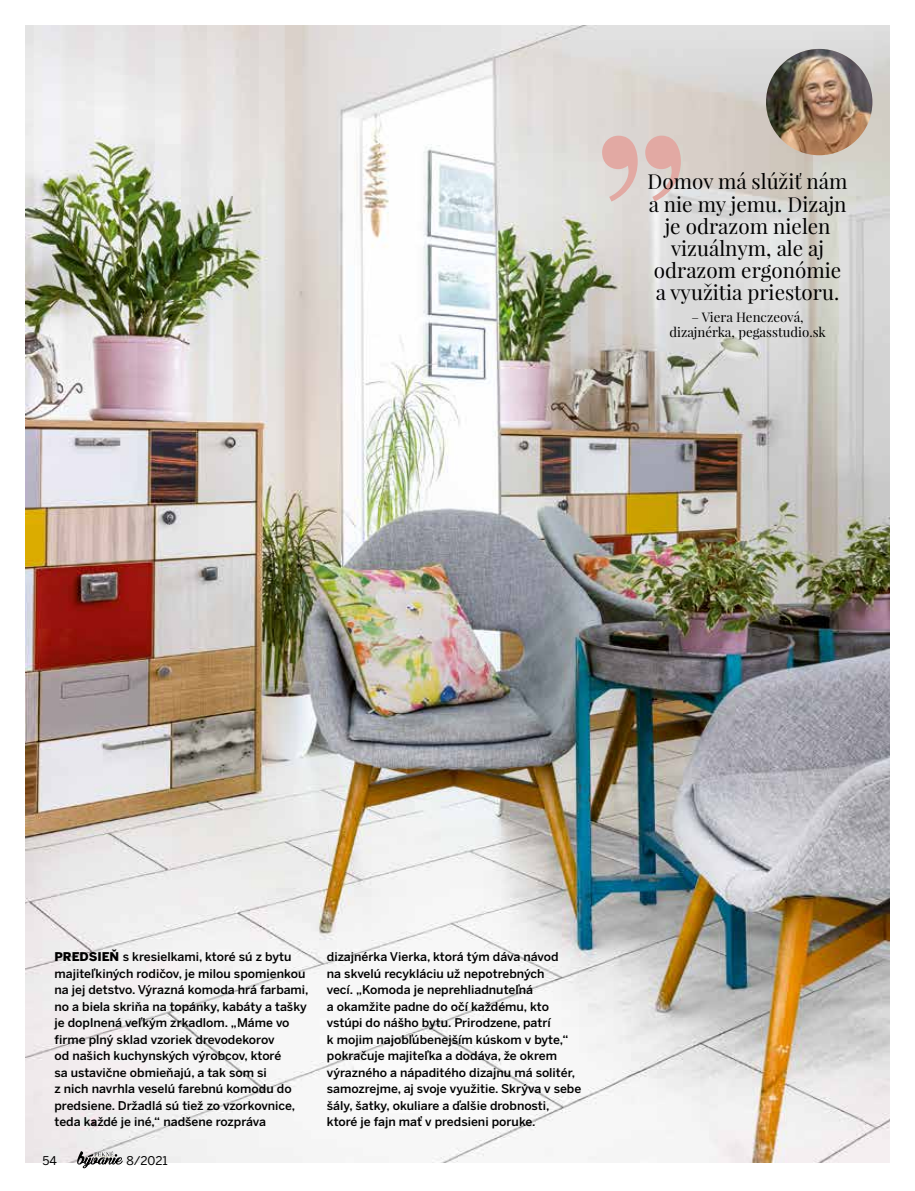
<style>
.page{position:relative;width:915px;height:1191px;background:#fff}
.page>*{position:absolute;margin:0;border:0;box-sizing:border-box;transform-origin:0 0}
.t1{font:261.6px "Playfair Display";color:#e2a9a3}
.t2{font:20.7px/22px "Playfair Display";color:#000;text-align:center}
.t3{font:13.2px/14.7px "Playfair Display";color:#000;text-align:center}
.t4{font:500 12px/16.5px "Benton Sans";color:#000}
.t5{font:12px "Benton Sans";letter-spacing:-.005em;color:#000}
.s1{font-weight:900}
</style>
<div class="page">
<img style="left:26px;top:26px;width:863px;height:1136px">
<img style="left:765px;top:49px;width:107px;height:106px;border-radius:53px">
<svg style="left:713px;top:329px;width:42px;height:29px"></svg>
<svg style="left:721px;top:332px;width:41px;height:29px"></svg>
<svg style="left:676px;top:366px;width:24px;height:29px"></svg>
<svg style="left:673px;top:368px;width:24px;height:30px"></svg>
<svg style="left:690px;top:358px;width:23px;height:30px"></svg>
<svg style="left:77px;top:1151px;width:46px;height:17px"></svg>
<h1 class="t1" style="left:586px;top:-96px;width:111px">„</h1>
<h2 class="t2" style="left:647px;top:171px;width:201px">Domov má slúžiť nám a nie my jemu. Dizajn je odrazom nielen vizuálnym, ale aj odrazom ergonómie a využitia priestoru.</h2>
<p class="t3" style="left:669px;top:310px;width:158px">– Viera Henczeová, dizajnérka, pegasstudio.sk</p>
<p class="t4" style="left:54px;top:948px;width:255px"><span class="s1">PREDSIEŇ</span> s kresielkami, ktoré sú z bytu majiteľkiných rodičov, je milou spomienkou na jej detstvo. Výrazná komoda hrá farbami, no a biela skriňa na topánky, kabáty a tašky je doplnená veľkým zrkadlom. „Máme vo firme plný sklad vzoriek drevodekorov<br>od našich kuchynských výrobcov, ktoré<br>sa ustavične obmieňajú, a tak som si<br>z nich navrhla veselú farebnú komodu do predsiene. Držadlá sú tiež zo vzorkovnice, teda každé je iné,“ nadšene rozpráva</p>
<p class="t4" style="left:327px;top:948px;width:256px">dizajnérka Vierka, ktorá tým dáva návod<br>na skvelú recykláciu už nepotrebných<br>vecí. „Komoda je neprehliadnuteľná<br>a okamžite padne do očí každému, kto vstúpi do nášho bytu. Prirodzene, patrí<br>k mojim najobľúbenejším kúskom v byte,“ pokračuje majiteľka a dodáva, že okrem výrazného a nápaditého dizajnu má solitér, samozrejme, aj svoje využitie. Skrýva v sebe šály, šatky, okuliare a ďalšie drobnosti, ktoré je fajn mať v predsieni poruke.</p>
<p class="t5" style="left:43px;top:1153px;width:16px">54</p>
<p class="t5" style="left:126px;top:1153px;width:43px">8/2021</p>
</div>
